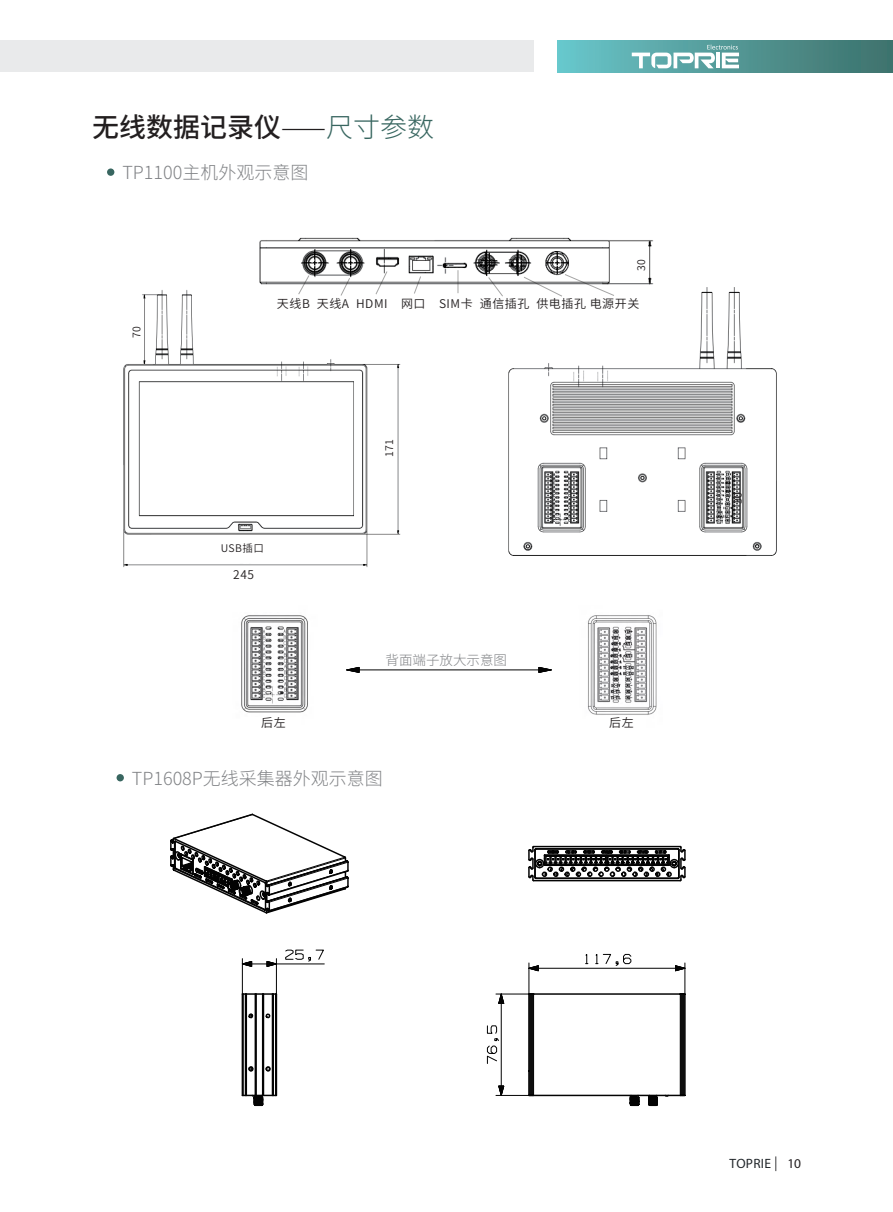
<style>
.page{position:relative;width:893px;height:1212px;background:#fff}
.page>*{position:absolute;margin:0;border:0;box-sizing:border-box;transform-origin:0 0}
.t1{font:500 27px "Source Han Sans CN";color:#231f20}
.t2{font:300 18px "Source Han Sans CN";color:#818386}
.t3{font:300 13.5px "Source Han Sans CN";color:#818386}
.t4{font:13.5px "Myriad Pro";letter-spacing:.02em;color:#22272b}
.t5{font:12px "Source Han Sans CN";letter-spacing:.045em;color:#231f20}
.t6{font:10.5px "Source Han Sans CN";letter-spacing:.045em;color:#231f20}
.s1{font-weight:300}
.s2{font-family:"Source Han Sans SC";font-weight:300;color:#386660}
.s3{color:#231f20}
</style>
<div class="page">
<div style="left:0;top:41px;width:533px;height:31px;background:#e9eaeb"></div>
<div style="left:557px;top:41px;width:336px;height:31px;background:linear-gradient(to right,#69c6ca,#3e706a)"></div>
<svg style="left:632px;top:45px;width:107px;height:23px"></svg>
<svg style="left:775px;top:1156px;width:1px;height:15px"></svg>
<div style="left:107px;top:168px;width:7px;height:8px;background:#386660;border-radius:50%"></div>
<div style="left:117px;top:774px;width:7px;height:7px;background:#386660;border-radius:50%"></div>
<svg style="left:528px;top:845px;width:158px;height:37px"></svg>
<svg style="left:170px;top:813px;width:179px;height:101px"></svg>
<hr style="left:242px;top:994px;width:2px;height:101px;background:#030303">
<hr style="left:276px;top:994px;width:1px;height:101px;background:#030303">
<hr style="left:275px;top:994px;width:1px;height:101px;background:#030303">
<hr style="left:245px;top:994px;width:1px;height:101px;background:#030303">
<hr style="left:246px;top:994px;width:1px;height:101px;background:#030303">
<svg style="left:247px;top:1012px;width:8px;height:7px"></svg>
<hr style="left:255px;top:994px;width:2px;height:101px;background:#030303">
<hr style="left:262px;top:994px;width:1px;height:101px;background:#030303">
<hr style="left:263px;top:994px;width:1px;height:101px;background:#030303">
<svg style="left:264px;top:1012px;width:8px;height:7px"></svg>
<svg style="left:243px;top:993px;width:33px;height:2px"></svg>
<svg style="left:242px;top:1093px;width:35px;height:14px"></svg>
<hr style="left:273px;top:994px;width:1px;height:101px;background:#030303">
<hr style="left:272px;top:994px;width:1px;height:101px;background:#030303">
<svg style="left:247px;top:1064px;width:7px;height:10px"></svg>
<svg style="left:264px;top:1064px;width:7px;height:10px"></svg>
<svg style="left:527px;top:992px;width:159px;height:115px"></svg>
<hr style="left:532px;top:994px;width:1px;height:101px;background:#030303">
<hr style="left:531px;top:994px;width:1px;height:101px;background:#030303">
<hr style="left:681px;top:994px;width:1px;height:101px;background:#030303">
<hr style="left:682px;top:994px;width:1px;height:101px;background:#030303">
<hr style="left:529px;top:994px;width:1px;height:101px;background:#030303">
<hr style="left:530px;top:994px;width:1px;height:101px;background:#030303">
<hr style="left:684px;top:994px;width:1px;height:101px;background:#030303">
<hr style="left:683px;top:994px;width:1px;height:101px;background:#030303">
<hr style="left:680px;top:994px;width:1px;height:101px;background:#030303">
<hr style="left:533px;top:994px;width:1px;height:101px;background:#030303">
<svg style="left:266px;top:961px;width:10px;height:6px"></svg>
<svg style="left:243px;top:961px;width:9px;height:6px"></svg>
<svg style="left:285px;top:949px;width:39px;height:13px"></svg>
<hr style="left:242px;top:963px;width:82px;height:1px;background:#030303">
<hr style="left:276px;top:958px;width:1px;height:36px;background:#030303">
<hr style="left:242px;top:958px;width:1px;height:36px;background:#030303">
<svg style="left:498px;top:993px;width:6px;height:11px"></svg>
<svg style="left:498px;top:1085px;width:6px;height:10px"></svg>
<svg style="left:487px;top:1025px;width:12px;height:39px"></svg>
<hr style="left:501px;top:994px;width:1px;height:101px;background:#030303">
<hr style="left:496px;top:994px;width:33px;height:1px;background:#030303">
<hr style="left:496px;top:1095px;width:33px;height:1px;background:#030303">
<svg style="left:675px;top:965px;width:10px;height:6px"></svg>
<svg style="left:528px;top:965px;width:11px;height:6px"></svg>
<svg style="left:595px;top:953px;width:37px;height:13px"></svg>
<svg style="left:585px;top:954px;width:3px;height:10px"></svg>
<hr style="left:529px;top:968px;width:156px;height:1px;background:#030303">
<hr style="left:685px;top:963px;width:1px;height:31px;background:#030303">
<hr style="left:529px;top:963px;width:1px;height:31px;background:#030303">
<img style="left:123px;top:290px;width:278px;height:277px">
<div style="left:375px;top:430px;width:21px;height:36px;background:#fff"></div>
<div style="left:123px;top:311px;width:20px;height:36px;background:#fff"></div>
<div style="left:218px;top:540px;width:49px;height:23px;background:#fff"></div>
<img style="left:508px;top:287px;width:269px;height:269px">
<img style="left:234px;top:237px;width:432px;height:86px">
<div style="left:302px;top:292px;width:290px;height:23px;background:#fff"></div>
<div style="left:627px;top:246px;width:21px;height:36px;background:#fff"></div>
<img style="left:588px;top:615px;width:69px;height:100px">
<img style="left:241px;top:615px;width:67px;height:98px">
<svg style="left:538px;top:667px;width:14px;height:6px"></svg>
<svg style="left:346px;top:667px;width:14px;height:6px"></svg>
<hr style="left:347px;top:669px;width:204px;height:1px;background:#030303">
<svg style="left:298px;top:275px;width:12px;height:20px"></svg>
<svg style="left:340px;top:278px;width:10px;height:18px"></svg>
<svg style="left:375px;top:271px;width:13px;height:24px"></svg>
<svg style="left:414px;top:276px;width:7px;height:18px"></svg>
<svg style="left:458px;top:270px;width:1px;height:23px"></svg>
<svg style="left:488px;top:277px;width:15px;height:19px"></svg>
<svg style="left:523px;top:274px;width:91px;height:22px"></svg>
<h1 class="t1" style="left:92px;top:111px;width:343px">无线数据记录仪<span class="s1">⸺</span><span class="s2">尺寸参数</span></h1>
<h2 class="t2" style="left:122px;top:162px;width:188px">TP1100主机外观示意图</h2>
<p class="t6" style="left:635px;top:271px;width:14px;rotate:-90deg">30</p>
<p class="t6" style="left:131px;top:338px;width:14px;rotate:-90deg">70</p>
<p class="t5" style="left:277px;top:297px;width:364px">天线B 天线A HDMI 网口 SIM卡 通信插孔 供电插孔 电源开关</p>
<p class="t6" style="left:221px;top:542px;width:45px">USB插口</p>
<p class="t5" style="left:233px;top:568px;width:22px">245</p>
<p class="t6" style="left:383px;top:457px;width:20px;rotate:-90deg">171</p>
<p class="t3" style="left:385px;top:653px;width:123px">背面端子放大示意图</p>
<p class="t5" style="left:261px;top:716px;width:26px">后左</p>
<p class="t5" style="left:609px;top:716px;width:26px">后左</p>
<h2 class="t2" style="left:132px;top:768px;width:253px">TP1608P无线采集器外观示意图</h2>
<p class="t6" style="left:732px;top:504px;width:14px;rotate:-90deg">30</p>
<p class="t4" style="left:729px;top:1155px;width:73px">TOPRIE <span class="s3">10</span></p>
</div>
